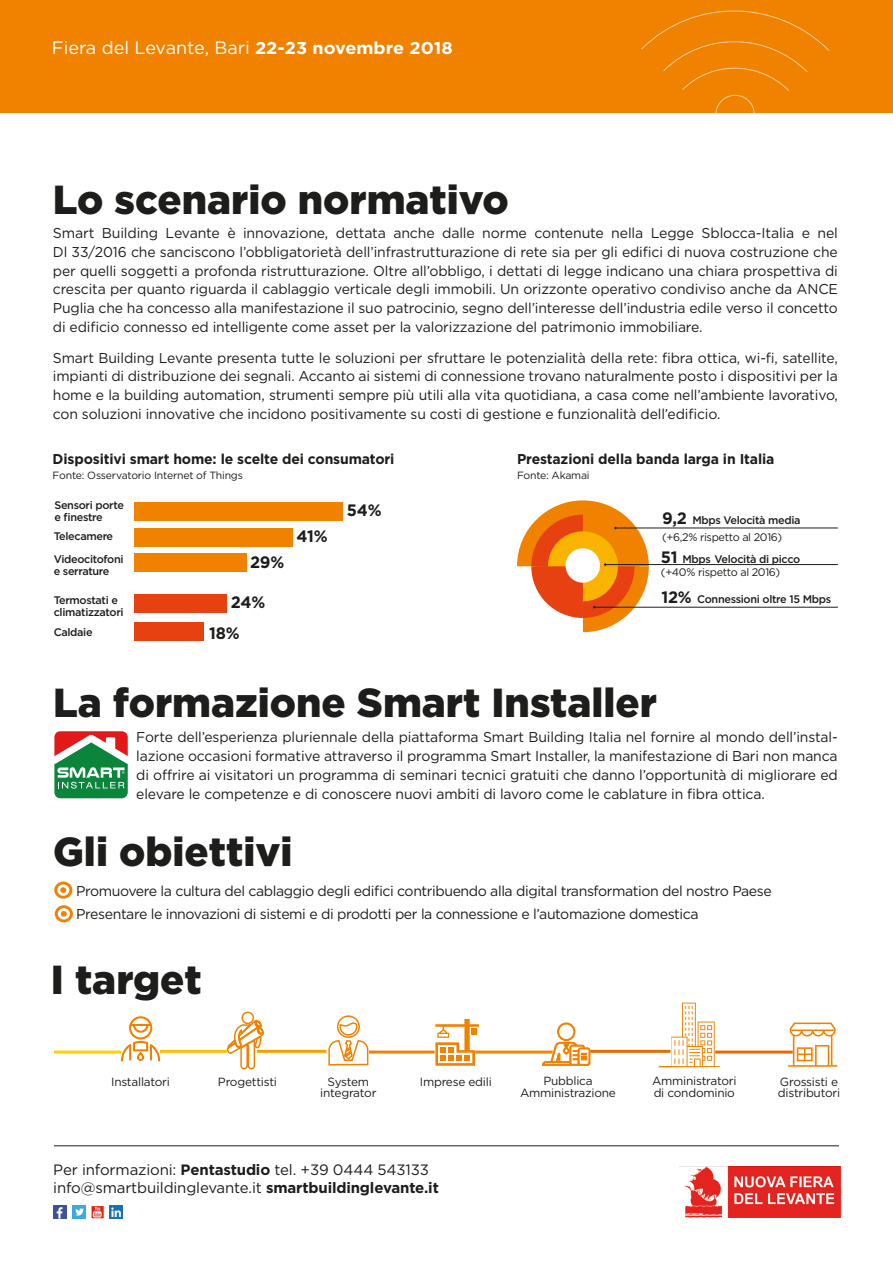
<style>
.page{position:relative;width:893px;height:1263px;background:#fff}
.page>*{position:absolute;margin:0;border:0;box-sizing:border-box;transform-origin:0 0}
.t1{font:900 40.5px "Gotham HTF";color:#1d1d1b}
.t2{font:18px "Gotham HTF";color:#fff}
.t3{font:700 16.5px "Gotham HTF";letter-spacing:-.01em;color:#1d1d1b}
.t4{font:15px "Gotham HTF";letter-spacing:-.01em;color:#1d1d1b}
.t5{font:14.25px/18.8px "Gotham HTF";letter-spacing:-.03em;color:#1d1d1b;text-align:justify}
.t6{font:700 14.25px "Gotham HTF";letter-spacing:-.01em;color:#1d1d1b}
.t7{font:11.85px/11.9px "Gotham HTF";letter-spacing:-.02em;color:#1d1d1b;text-align:center}
.t8{font:500 10.95px "Gotham HTF";letter-spacing:-.03em;color:#1d1d1b}
.t9{font:10.95px "Gotham HTF";letter-spacing:-.03em;color:#1d1d1b}
.t10{font:10.5px "Gotham HTF";letter-spacing:-.02em;color:#1d1d1b}
.s1{font-weight:700;font-size:17.1px}
.s2{font-weight:700;font-size:16.5px}
.s3{font-weight:700}
</style>
<div class="page">
<div style="left:0;top:0;width:893px;height:113px;background:#f08200"></div>
<svg style="left:91px;top:1206px;width:13px;height:13px"></svg>
<svg style="left:93px;top:1206px;width:9px;height:11px"></svg>
<div style="left:53px;top:1205px;width:13px;height:14px;background:#3d5294"></div>
<svg style="left:57px;top:1207px;width:6px;height:11px"></svg>
<div style="left:73px;top:1205px;width:13px;height:14px;background:#39a9e0"></div>
<svg style="left:75px;top:1208px;width:9px;height:7px"></svg>
<img style="left:679px;top:1166px;width:161px;height:51px">
<svg style="left:54px;top:881px;width:18px;height:18px"></svg>
<svg style="left:55px;top:905px;width:18px;height:17px"></svg>
<svg style="left:435px;top:1019px;width:44px;height:47px"></svg>
<svg style="left:542px;top:1023px;width:48px;height:43px"></svg>
<svg style="left:226px;top:1011px;width:39px;height:59px"></svg>
<svg style="left:328px;top:1015px;width:41px;height:51px"></svg>
<svg style="left:788px;top:1022px;width:49px;height:45px"></svg>
<svg style="left:659px;top:1002px;width:60px;height:65px"></svg>
<svg style="left:120px;top:1016px;width:41px;height:46px"></svg>
<hr style="left:54px;top:1050px;width:67px;height:3px;background:#ffd200">
<hr style="left:160px;top:1050px;width:67px;height:3px;background:#fcc000">
<hr style="left:257px;top:1050px;width:69px;height:3px;background:#f6a100">
<hr style="left:369px;top:1050px;width:66px;height:3px;background:#f08200">
<hr style="left:475px;top:1050px;width:78px;height:3px;background:#f18800">
<hr style="left:715px;top:1050px;width:78px;height:3px;background:#ec6708">
<hr style="left:54px;top:1145px;width:785px;height:1px;background:#1d1d1b">
<div style="left:660px;top:1036px;width:10px;height:30px;background:#fff"></div>
<hr style="left:590px;top:1050px;width:80px;height:3px;background:#e36e02">
<hr style="left:605px;top:564px;width:233px;height:1px;background:#1d1d1b">
<hr style="left:594px;top:607px;width:244px;height:1px;background:#1d1d1b">
<hr style="left:615px;top:528px;width:223px;height:1px;background:#1d1d1b">
<svg style="left:517px;top:500px;width:132px;height:132px"></svg>
<div style="left:134px;top:622px;width:70px;height:18px;background:#e74111"></div>
<div style="left:134px;top:595px;width:93px;height:18px;background:#e74111"></div>
<div style="left:134px;top:554px;width:112px;height:18px;background:#f08200"></div>
<div style="left:134px;top:528px;width:159px;height:18px;background:#f08200"></div>
<div style="left:134px;top:503px;width:209px;height:18px;background:#f08200"></div>
<svg style="left:54px;top:731px;width:74px;height:67px"></svg>
<svg style="left:641px;top:10px;width:189px;height:103px"></svg>
<div style="left:110px;top:1205px;width:13px;height:14px;background:#1672b7"></div>
<svg style="left:111px;top:1207px;width:10px;height:10px"></svg>
<p class="t2" style="left:52px;top:38px;width:402px">Fiera del Levante, Bari <span class="s1">22-23 novembre 2018</span></p>
<p class="t1" style="left:53px;top:176px;width:457px">Lo scenario normativo</p>
<p class="t5" style="left:53px;top:224px;width:786px">Smart Building Levante è innovazione, dettata anche dalle norme contenute nella Legge Sblocca-Italia e nel Dl 33/2016 che sanciscono l’obbligatorietà dell’infrastrutturazione di rete sia per gli edifici di nuova costruzione che per quelli soggetti a profonda ristrutturazione. Oltre all’obbligo, i dettati di legge indicano una chiara prospettiva di crescita per quanto riguarda il cablaggio verticale degli immobili. Un orizzonte operativo condiviso anche da ANCE Puglia che ha concesso alla manifestazione il suo patrocinio, segno dell’interesse dell’industria edile verso il concetto di edificio connesso ed intelligente come asset per la valorizzazione del patrimonio immobiliare.</p>
<p class="t5" style="left:53px;top:348px;width:787px">Smart Building Levante presenta tutte le soluzioni per sfruttare le potenzialità della rete: fibra ottica, wi-fi, satellite, impianti di distribuzione dei segnali. Accanto ai sistemi di connessione trovano naturalmente posto i dispositivi per la home e la building automation, strumenti sempre più utili alla vita quotidiana, a casa come nell’ambiente lavorativo, con soluzioni innovative che incidono positivamente su costi di gestione e funzionalità dell’edificio.</p>
<p class="t6" style="left:53px;top:451px;width:343px">Dispositivi smart home: le scelte dei consumatori</p>
<p class="t10" style="left:53px;top:470px;width:192px">Fonte: Osservatorio Internet of Things</p>
<p class="t8" style="left:54px;top:499px;width:71px">Sensori porte</p>
<p class="t8" style="left:54px;top:511px;width:50px">e finestre</p>
<p class="t8" style="left:54px;top:552px;width:71px">Videocitofoni</p>
<p class="t8" style="left:54px;top:564px;width:57px">e serrature</p>
<p class="t8" style="left:54px;top:594px;width:66px">Termostati e</p>
<p class="t8" style="left:54px;top:606px;width:71px">climatizzatori</p>
<p class="t8" style="left:54px;top:626px;width:40px">Caldaie</p>
<p class="t8" style="left:54px;top:530px;width:61px">Telecamere</p>
<p class="t3" style="left:250px;top:553px;width:36px">29%</p>
<p class="t3" style="left:231px;top:593px;width:36px">24%</p>
<p class="t3" style="left:209px;top:624px;width:32px">18%</p>
<p class="t3" style="left:296px;top:527px;width:33px">41%</p>
<p class="t3" style="left:347px;top:501px;width:36px">54%</p>
<p class="t6" style="left:517px;top:451px;width:259px">Prestazioni della banda larga in Italia</p>
<p class="t10" style="left:517px;top:470px;width:74px">Fonte: Akamai</p>
<p class="t8" style="left:662px;top:514px;width:140px"><span class="s2">9,2</span> Mbps Velocità media</p>
<p class="t9" style="left:662px;top:531px;width:122px">(+6,2% rispetto al 2016)</p>
<p class="t8" style="left:661px;top:552px;width:141px"><span class="s2">51</span> Mbps Velocità di picco</p>
<p class="t9" style="left:661px;top:566px;width:121px">(+40% rispetto al 2016)</p>
<p class="t8" style="left:661px;top:593px;width:171px"><span class="s2">12%</span> Connessioni oltre 15 Mbps</p>
<p class="t1" style="left:53px;top:679px;width:605px">La formazione Smart Installer</p>
<p class="t5" style="left:136px;top:728px;width:703px">Forte dell’esperienza pluriennale della piattaforma Smart Building Italia nel fornire al mondo dell’instal&shy;lazione occasioni formative attraverso il programma Smart Installer, la manifestazione di Bari non manca di offrire ai visitatori un programma di seminari tecnici gratuiti che danno l’opportunità di migliorare ed elevare le competenze e di conoscere nuovi ambiti di lavoro come le cablature in fibra ottica.</p>
<p class="t1" style="left:53px;top:828px;width:241px">Gli obiettivi</p>
<p class="t5" style="left:76px;top:881px;width:697px">Promuovere la cultura del cablaggio degli edifici contribuendo alla digital transformation del nostro Paese</p>
<p class="t5" style="left:76px;top:904px;width:624px">Presentare le innovazioni di sistemi e di prodotti per la connessione e l’automazione domestica</p>
<p class="t1" style="left:51px;top:956px;width:152px">I target</p>
<p class="t7" style="left:111px;top:1075px;width:60px">Installatori</p>
<p class="t7" style="left:543px;top:1075px;width:51px">Pubblica</p>
<p class="t7" style="left:520px;top:1087px;width:97px">Amministrazione</p>
<p class="t7" style="left:420px;top:1075px;width:74px">Imprese edili</p>
<p class="t7" style="left:218px;top:1075px;width:61px">Progettisti</p>
<p class="t7" style="left:320px;top:1075px;width:58px">System integrator</p>
<p class="t4" style="left:53px;top:1162px;width:377px">Per informazioni: <span class="s3">Pentastudio</span> tel. +39 0444 543133</p>
<p class="t4" style="left:53px;top:1180px;width:387px">info@smartbuildinglevante.it <span class="s3">smartbuildinglevante.it</span></p>
<p class="t7" style="left:652px;top:1075px;width:86px">Amministratori</p>
<p class="t7" style="left:654px;top:1087px;width:83px">di condominio</p>
<p class="t7" style="left:780px;top:1075px;width:60px">Grossisti e</p>
<p class="t7" style="left:778px;top:1087px;width:64px">distributori</p>
</div>
